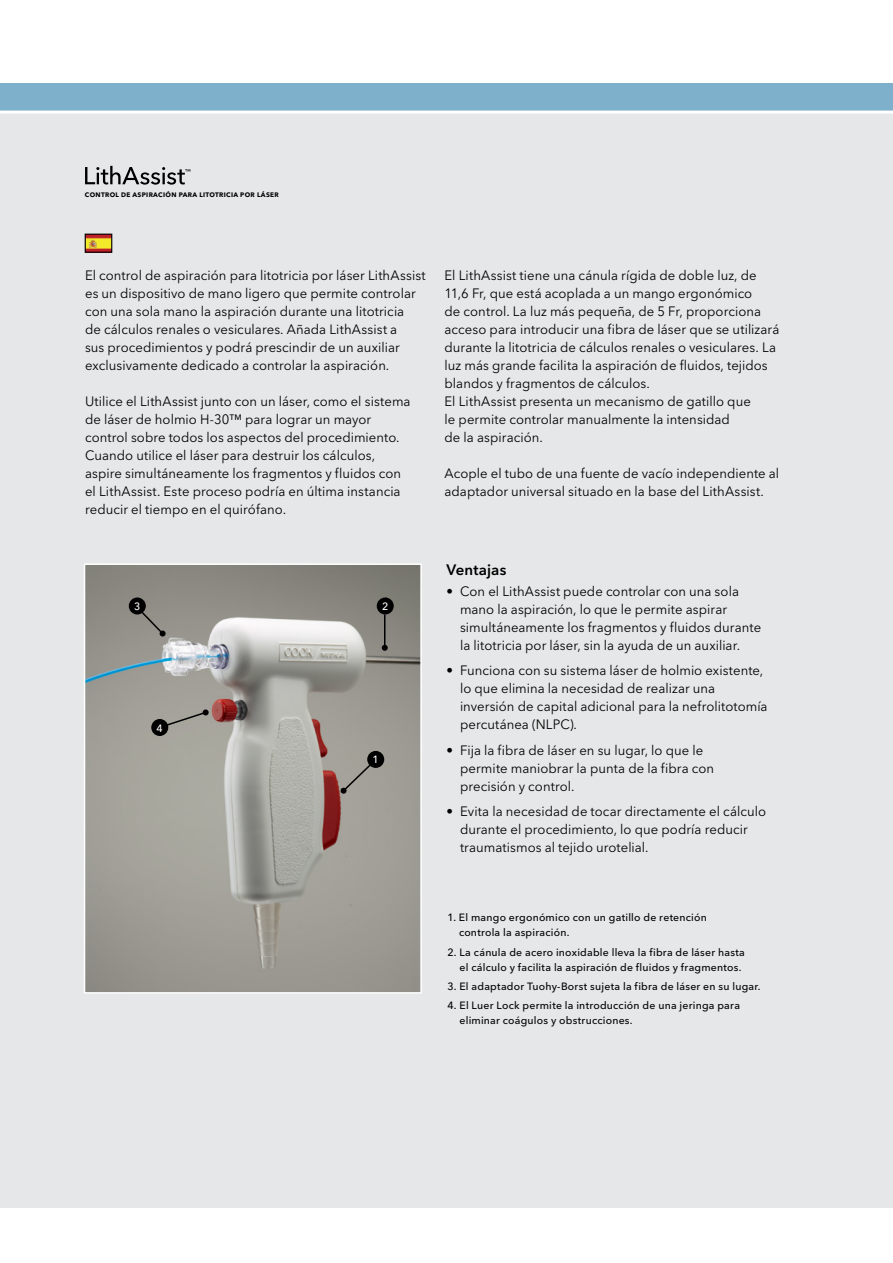
<style>
.page{position:relative;width:893px;height:1263px;background:#fff}
.page>*{position:absolute;margin:0;border:0;box-sizing:border-box;transform-origin:0 0}
.ParagraphHeader-Demi{font:600 15px "Avenir Next LT Pro";letter-spacing:.01em;color:#000}
.Bodycopy-REG-9-12{font:13.5px/18px "Avenir Next LT Pro";letter-spacing:.005em;color:#000}
.LABELS-Med-7-10-blk1{font:500 10.5px/15px "Avenir Next LT Pro";letter-spacing:.02em;color:#000}
.LABELS-Med-7-10-blk1-2{font:500 10.5px "Avenir Next LT Pro";color:#fff}
.t1{font:700 6.45px "Avenir Next LT Pro";letter-spacing:.05em;color:#000}
</style>
<div class="page">
<div style="left:0;top:83px;width:893px;height:28px;background:#7eb0cc"></div>
<div style="left:0;top:114px;width:893px;height:1094px;background:#e6e7e8"></div>
<img style="left:87px;top:236px;width:23px;height:15px">
<div style="left:85px;top:234px;width:27px;height:19px;border:1px solid #000"></div>
<img style="left:87px;top:566px;width:332px;height:424px">
<div style="left:84px;top:563px;width:338px;height:430px;border:2px solid #fff"></div>
<svg style="left:159px;top:709px;width:50px;height:20px"></svg>
<div style="left:151px;top:719px;width:17px;height:17px;background:#000;border-radius:50%"></div>
<svg style="left:137px;top:607px;width:29px;height:30px"></svg>
<div style="left:129px;top:597px;width:17px;height:17px;background:#000;border-radius:50%"></div>
<hr style="left:384px;top:614px;width:1px;height:34px;background:#000">
<svg style="left:382px;top:645px;width:6px;height:6px"></svg>
<div style="left:377px;top:597px;width:17px;height:17px;background:#000;border-radius:50%"></div>
<svg style="left:340px;top:760px;width:35px;height:34px"></svg>
<div style="left:367px;top:751px;width:17px;height:17px;background:#000;border-radius:50%"></div>
<svg style="left:85px;top:166px;width:105px;height:19px"></svg>
<p class="t1" style="left:85px;top:191px;width:195px">CONTROL DE ASPIRACIÓN PARA LITOTRICIA POR LÁSER</p>
<p class="Bodycopy-REG-9-12" style="left:85px;top:267px;width:342px">El control de aspiración para litotricia por láser LithAssist es un dispositivo de mano ligero que permite controlar con una sola mano la aspiración durante una litotricia<br>de cálculos renales o vesiculares. Añada LithAssist a<br>sus procedimientos y podrá prescindir de un auxiliar exclusivamente dedicado a controlar la aspiración.</p>
<p class="Bodycopy-REG-9-12" style="left:85px;top:393px;width:327px">Utilice el LithAssist junto con un láser, como el sistema de láser de holmio H-30™ para lograr un mayor control sobre todos los aspectos del procedimiento.<br>Cuando utilice el láser para destruir los cálculos, aspire simultáneamente los fragmentos y fluidos con el LithAssist. Este proceso podría en última instancia reducir el tiempo en el quirófano.</p>
<p class="LABELS-Med-7-10-blk1-2" style="left:134px;top:600px;width:8px">3</p>
<p class="LABELS-Med-7-10-blk1-2" style="left:382px;top:600px;width:8px">2</p>
<p class="LABELS-Med-7-10-blk1-2" style="left:157px;top:721px;width:8px">4</p>
<p class="LABELS-Med-7-10-blk1-2" style="left:373px;top:753px;width:8px">1</p>
<p class="Bodycopy-REG-9-12" style="left:445px;top:267px;width:336px">El LithAssist tiene una cánula rígida de doble luz, de 11,6 Fr, que está acoplada a un mango ergonómico<br>de control. La luz más pequeña, de 5 Fr, proporciona acceso para introducir una fibra de láser que se utilizará durante la litotricia de cálculos renales o vesiculares. La luz más grande facilita la aspiración de fluidos, tejidos blandos y fragmentos de cálculos.</p>
<p class="Bodycopy-REG-9-12" style="left:445px;top:393px;width:308px">El LithAssist presenta un mecanismo de gatillo que le permite controlar manualmente la intensidad<br>de la aspiración.</p>
<p class="Bodycopy-REG-9-12" style="left:445px;top:465px;width:336px">Acople el tubo de una fuente de vacío independiente al adaptador universal situado en la base del LithAssist.</p>
<p class="ParagraphHeader-Demi" style="left:446px;top:560px;width:61px">Ventajas</p>
<p class="Bodycopy-REG-9-12" style="left:460px;top:582px;width:303px;text-indent:-14px">• Con el LithAssist puede controlar con una sola mano la aspiración, lo que le permite aspirar simultáneamente los fragmentos y fluidos durante la litotricia por láser, sin la ayuda de un auxiliar.</p>
<p class="Bodycopy-REG-9-12" style="left:460px;top:662px;width:309px;text-indent:-14px">• Funciona con su sistema láser de holmio existente, lo que elimina la necesidad de realizar una inversión de capital adicional para la nefrolitotomía percutánea (NLPC).</p>
<p class="Bodycopy-REG-9-12" style="left:460px;top:741px;width:256px;text-indent:-14px">• Fija la fibra de láser en su lugar, lo que le permite maniobrar la punta de la fibra con precisión y control.</p>
<p class="Bodycopy-REG-9-12" style="left:460px;top:803px;width:308px;text-indent:-14px">• Evita la necesidad de tocar directamente el cálculo durante el procedimiento, lo que podría reducir traumatismos al tejido urotelial.</p>
<p class="LABELS-Med-7-10-blk1" style="left:459px;top:910px;width:249px;text-indent:-12px">1. El mango ergonómico con un gatillo de retención controla la aspiración.</p>
<p class="LABELS-Med-7-10-blk1" style="left:459px;top:944px;width:287px;text-indent:-12px">2. La cánula de acero inoxidable lleva la fibra de láser hasta el cálculo y facilita la aspiración de fluidos y fragmentos.</p>
<p class="LABELS-Med-7-10-blk1" style="left:447px;top:979px;width:315px">3. El adaptador Tuohy-Borst sujeta la fibra de láser en su lugar.</p>
<p class="LABELS-Med-7-10-blk1" style="left:459px;top:998px;width:282px;text-indent:-12px">4. El Luer Lock permite la introducción de una jeringa para eliminar coágulos y obstrucciones.</p>
</div>
